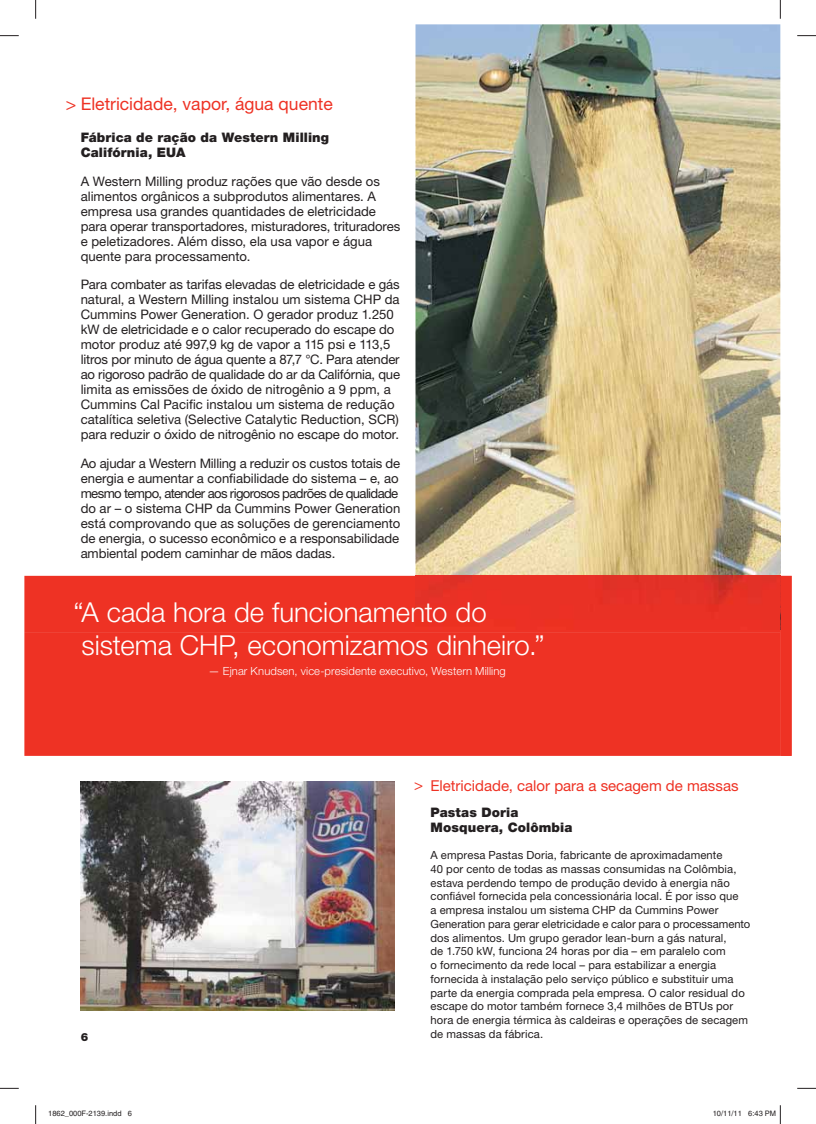
<style>
.page{position:relative;width:816px;height:1124px;background:#fff}
.page>*{position:absolute;margin:0;border:0;box-sizing:border-box;transform-origin:0 0}
.t1{font:300 27.5px/33px "Helvetica Neue LT";letter-spacing:.005em;color:#fff}
.t2{font:17.5px "Helvetica Neue LT";color:#ee3224}
.t3{font:15px "Helvetica Neue LT";color:#ee3224}
.t4{font:13.12px/15px "Helvetica Neue LT";color:#231f20}
.t5{font:900 13.12px/15px "Helvetica Neue LT";letter-spacing:.01em;color:#231f20}
.t6{font:11.25px/13.8px "Helvetica Neue LT";letter-spacing:.01em;color:#231f20}
.t7{font:300 11.25px "Helvetica Neue LT";letter-spacing:.01em;color:#fff}
.t8{font:900 11.25px "Helvetica Neue LT";color:#231f20}
.t9{font:7.5px "Helvetica";color:#231f20}
</style>
<div class="page">
<img style="left:415px;top:24px;width:365px;height:552px">
<div style="left:24px;top:632px;width:756px;height:124px;background:#ee3224"></div>
<div style="left:24px;top:576px;width:756px;height:56px;background:#ee3224"></div>
<img style="left:415px;top:576px;width:365px;height:54px">
<img style="left:81px;top:781px;width:313px;height:230px">
<img style="left:780px;top:519px;width:1px;height:57px">
<div style="left:780px;top:576px;width:11px;height:180px;background:#ee3224"></div>
<img style="left:780px;top:576px;width:1px;height:53px">
<svg style="left:0;top:35px;width:19px;height:1px"></svg>
<svg style="left:797px;top:35px;width:18px;height:1px"></svg>
<svg style="left:0;top:1087px;width:19px;height:2px"></svg>
<svg style="left:797px;top:1087px;width:18px;height:2px"></svg>
<svg style="left:35px;top:0;width:1px;height:19px"></svg>
<svg style="left:35px;top:1105px;width:1px;height:19px"></svg>
<svg style="left:779px;top:0;width:2px;height:19px"></svg>
<svg style="left:779px;top:1105px;width:2px;height:19px"></svg>
<h2 class="t2" style="left:66px;top:98px;width:268px">&gt; Eletricidade, vapor, água quente</h2>
<p class="t5" style="left:81px;top:131px;width:250px">Fábrica de ração da Western Milling<br>Califórnia, EUA</p>
<p class="t4" style="left:81px;top:175px;width:321px">A Western Milling produz rações que vão desde os alimentos orgânicos a subprodutos alimentares. A empresa usa grandes quantidades de eletricidade para operar transportadores, misturadores, trituradores e peletizadores. Além disso, ela usa vapor e água quente para processamento.</p>
<p class="t4" style="left:81px;top:278px;width:321px">Para combater as tarifas elevadas de eletricidade e gás natural, a Western Milling instalou um sistema CHP da Cummins Power Generation. O gerador produz 1.250 kW de eletricidade e o calor recuperado do escape do motor produz até 997,9 kg de vapor a 115 psi e 113,5 litros por minuto de água quente a 87,7 °C. Para atender ao rigoroso padrão de qualidade do ar da Califórnia, que limita as emissões de óxido de nitrogênio a 9 ppm, a Cummins Cal Pacific instalou um sistema de redução catalítica seletiva (Selective Catalytic Reduction, SCR) para reduzir o óxido de nitrogênio no escape do motor.</p>
<p class="t4" style="left:81px;top:457px;width:321px">Ao ajudar a Western Milling a reduzir os custos totais de energia e aumentar a confiabilidade do sistema – e, ao mesmo tempo, atender aos rigorosos padrões de qualidade do ar – o sistema CHP da Cummins Power Generation está comprovando que as soluções de gerenciamento de energia, o sucesso econômico e a responsabilidade ambiental podem caminhar de mãos dadas.</p>
<h1 class="t1" style="left:73px;top:599px;width:473px">“A cada hora de funcionamento do sistema CHP, economizamos dinheiro.”</h1>
<p class="t7" style="left:208px;top:667px;width:299px">— Ejnar Knudsen, vice-presidente executivo, Western Milling</p>
<p class="t8" style="left:81px;top:1033px;width:9px">6</p>
<p class="t3" style="left:430px;top:780px;width:309px">Eletricidade, calor para a secagem de massas</p>
<p class="t5" style="left:430px;top:806px;width:143px">Pastas Doria<br>Mosquera, Colômbia</p>
<p class="t6" style="left:430px;top:849px;width:321px">A empresa Pastas Doria, fabricante de aproximadamente<br>40 por cento de todas as massas consumidas na Colômbia, estava perdendo tempo de produção devido à energia não confiável fornecida pela concessionária local. É por isso que<br>a empresa instalou um sistema CHP da Cummins Power Generation para gerar eletricidade e calor para o processamento dos alimentos. Um grupo gerador lean-burn a gás natural,<br>de 1.750 kW, funciona 24 horas por dia – em paralelo com<br>o fornecimento da rede local – para estabilizar a energia fornecida à instalação pelo serviço público e substituir uma parte da energia comprada pela empresa. O calor residual do escape do motor também fornece 3,4 milhões de BTUs por hora de energia térmica às caldeiras e operações de secagem de massas da fábrica.</p>
<p class="t3" style="left:414px;top:779px;width:11px">&gt;</p>
<p class="t9" style="left:48px;top:1111px;width:85px">1862_000F-2139.indd 6</p>
<p class="t9" style="left:712px;top:1111px;width:65px">10/11/11 6:43 PM</p>
</div>
